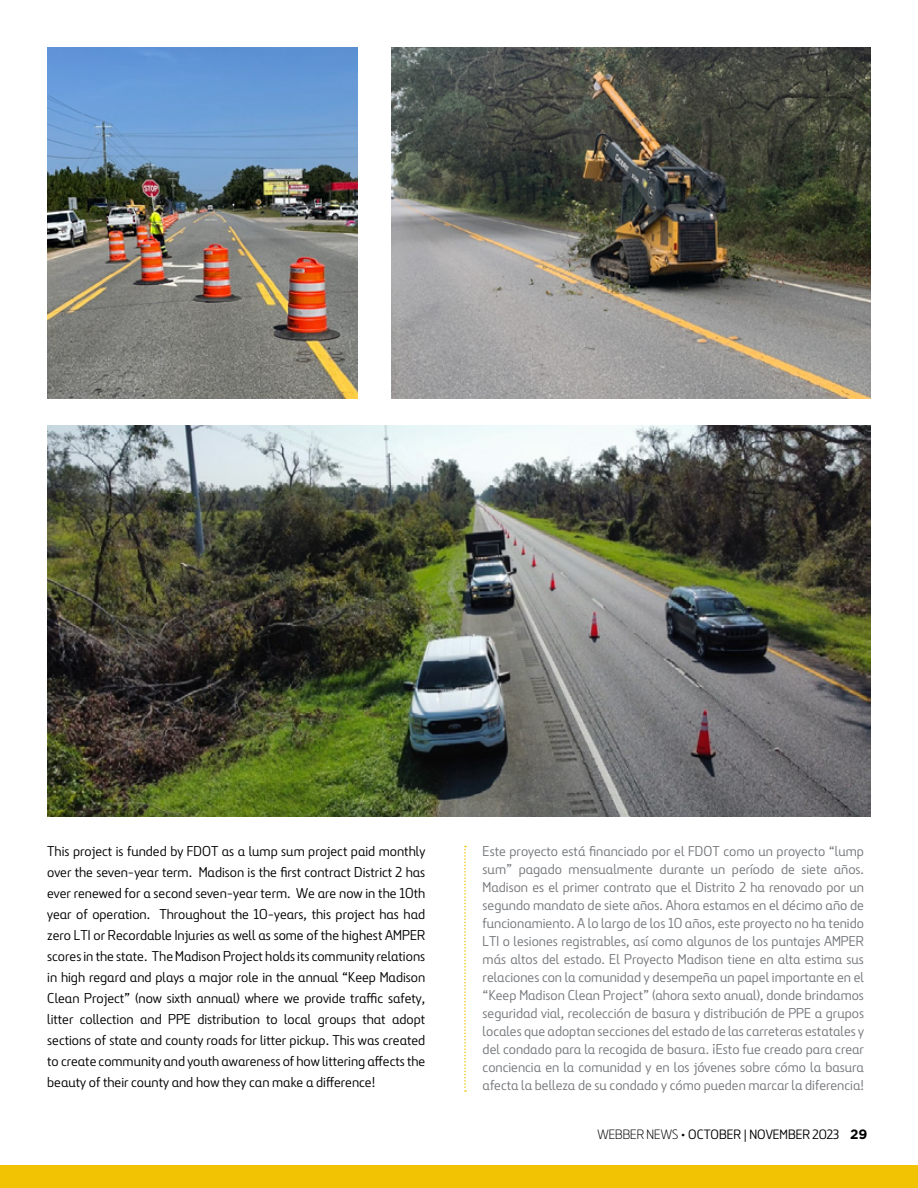
<style>
.page{position:relative;width:918px;height:1188px;background:#fff}
.page>*{position:absolute;margin:0;border:0;box-sizing:border-box;transform-origin:0 0}
.t1{font:14.25px/18px "Ferrovial";color:#74777b;text-align:justify}
.t2{font:14.25px/21px "Ferrovial";color:#000;text-align:justify}
.t3{font:13.5px "Ferrovial";color:#000}
.s1{font-weight:300}
.s2{font-family:"Gotham";font-weight:700}
</style>
<div class="page">
<div style="left:0;top:1165px;width:918px;height:23px;background:#f1c300"></div>
<svg style="left:464px;top:846px;width:2px;height:246px"></svg>
<img style="left:47px;top:47px;width:311px;height:351px">
<img style="left:392px;top:47px;width:479px;height:351px">
<img style="left:47px;top:425px;width:824px;height:392px">
<p class="t2" style="left:47px;top:841px;width:380px">This project is funded by FDOT as a lump sum project paid monthly over the seven-year term. Madison is the first contract District 2 has ever renewed for a second seven-year term. We are now in the 10th year of operation. Throughout the 10-years, this project has had zero LTI or Recordable Injuries as well as some of the highest AMPER scores in the state. The Madison Project holds its community relations in high regard and plays a major role in the annual “Keep Madison Clean Project” (now sixth annual) where we provide traffic safety, litter collection and PPE distribution to local groups that adopt sections of state and county roads for litter pickup. This was created to create community and youth awareness of how littering affects the beauty of their county and how they can make a difference!</p>
<p class="t1" style="left:483px;top:842px;width:383px">Este proyecto está financiado por el FDOT como un proyecto “lump sum” pagado mensualmente durante un período de siete años.<br>Madison es el primer contrato que el Distrito 2 ha renovado por un segundo mandato de siete años. Ahora estamos en el décimo año de funcionamiento. A lo largo de los 10 años, este proyecto no ha tenido LTI o lesiones registrables, así como algunos de los puntajes AMPER más altos del estado. El Proyecto Madison tiene en alta estima sus relaciones con la comunidad y desempeña un papel importante en el “Keep Madison Clean Project” (ahora sexto anual), donde brindamos seguridad vial, recolección de basura y distribución de PPE a grupos locales que adoptan secciones del estado de las carreteras estatales y del condado para la recogida de basura. ¡Esto fue creado para crear conciencia en la comunidad y en los jóvenes sobre cómo la basura afecta la belleza de su condado y cómo pueden marcar la diferencia!</p>
<p class="t3" style="left:597px;top:1126px;width:272px"><span class="s1">WEBBER NEWS</span> • OCTOBER | NOVEMBER 2023 <span class="s2">29</span></p>
</div>
